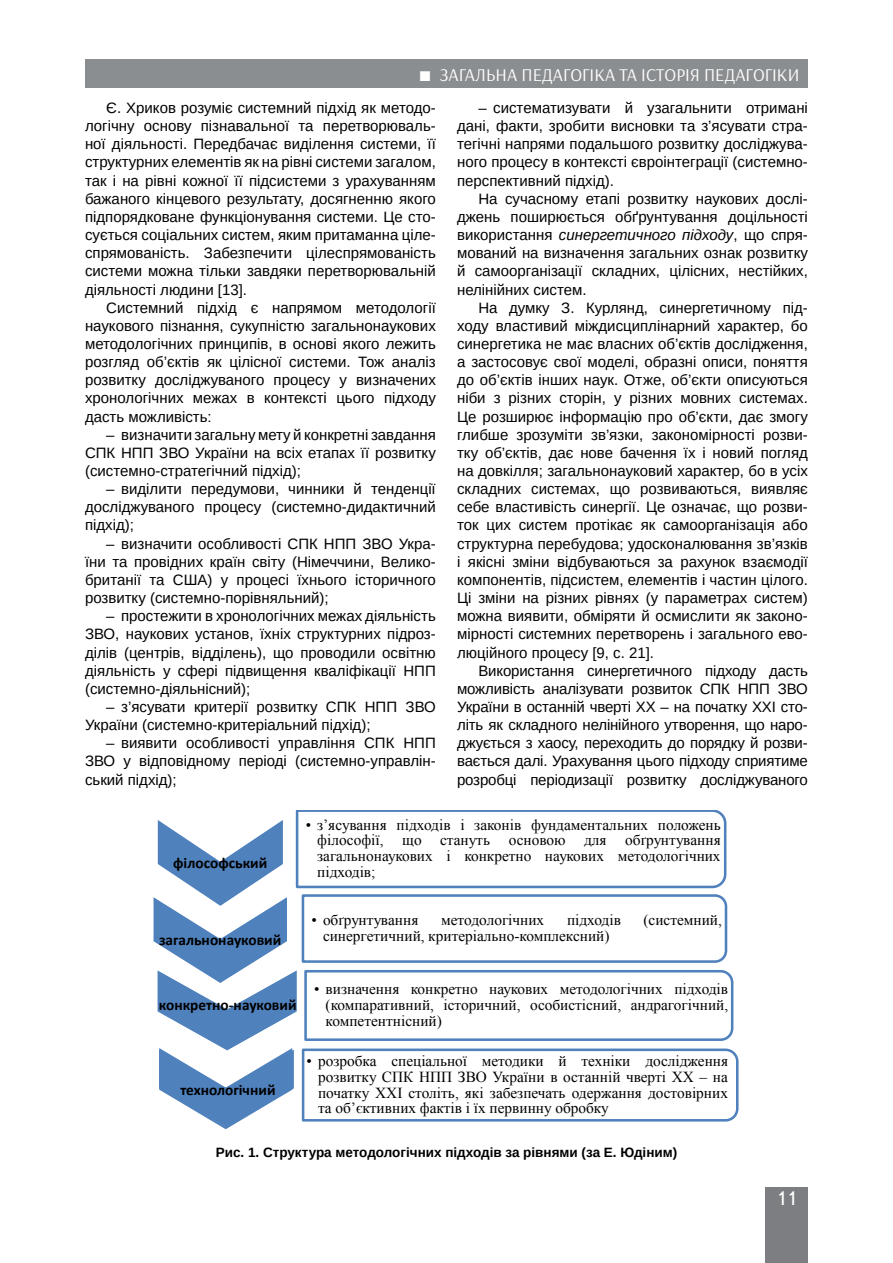
<style>
.page{position:relative;width:893px;height:1263px;background:#fff}
.page>*{position:absolute;margin:0;border:0;box-sizing:border-box;transform-origin:0 0}
.t1{font:19.5px "Ukrainian Text";color:#fff}
.t2{font:18px "Arsenal";color:#fff}
.t3{font:15.3px/15.8px "Times New Roman";color:#000;text-align:justify}
.t4{font:700 15.3px "Calibri";color:#000}
.t5{font:15px/18.1px "Arimo";color:#000;text-align:justify}
.t6{font:700 13.5px "Arimo";color:#000}
.s1{font-style:italic}
</style>
<div class="page">
<div style="left:85px;top:60px;width:723px;height:28px;background:#8b8e90"></div>
<div style="left:765px;top:1187px;width:43px;height:76px;background:#7d7e81"></div>
<svg style="left:153px;top:810px;width:586px;height:320px"></svg>
<p class="t2" style="left:440px;top:64px;width:361px">ЗАГАЛЬНА ПЕДАГОГІКА ТА ІСТОРІЯ ПЕДАГОГІКИ</p>
<p class="t5" style="left:85px;top:99px;width:352px;text-indent:21px">Є. Хриков розуміє системний підхід як методо&shy;логічну основу пізнавальної та перетворюваль&shy;ної діяльності. Передбачає виділення системи, її структурних елементів як на рівні системи загалом, так і на рівні кожної її підсистеми з урахуванням бажаного кінцевого результату, досягненню якого підпорядковане функціонування системи. Це сто&shy;сується соціальних систем, яким притаманна ціле&shy;спрямованість. Забезпечити цілеспрямованість системи можна тільки завдяки перетворювальній діяльності людини [13].</p>
<p class="t5" style="left:85px;top:298px;width:352px;text-indent:21px">Системний підхід є напрямом методології наукового пізнання, сукупністю загальнонаукових методологічних принципів, в основі якого лежить розгляд об’єктів як цілісної системи. Тож аналіз розвитку досліджуваного процесу у визначених хронологічних межах в контексті цього підходу дасть можливість:</p>
<p class="t5" style="left:85px;top:426px;width:352px;text-indent:21px">– визначити загальну мету й конкретні завдання СПК НПП ЗВО України на всіх етапах її розвитку (системно-стратегічний підхід);</p>
<p class="t5" style="left:85px;top:480px;width:352px;text-indent:21px">– виділити передумови, чинники й тенденції досліджуваного процесу (системно-дидактичний підхід);</p>
<p class="t5" style="left:85px;top:534px;width:352px;text-indent:21px">– визначити особливості СПК НПП ЗВО Укра&shy;їни та провідних країн світу (Німеччини, Велико&shy;британії та США) у процесі їхнього історичного розвитку (системно-порівняльний);</p>
<p class="t5" style="left:85px;top:607px;width:352px;text-indent:21px">– простежити в хронологічних межах діяльність ЗВО, наукових установ, їхніх структурних підроз&shy;ділів (центрів, відділень), що проводили освітню діяльність у сфері підвищення кваліфікації НПП (системно-діяльнісний);</p>
<p class="t5" style="left:85px;top:698px;width:352px;text-indent:21px">– з’ясувати критерії розвитку СПК НПП ЗВО<br>України (системно-критеріальний підхід);</p>
<p class="t5" style="left:85px;top:734px;width:352px;text-indent:21px">– виявити особливості управління СПК НПП ЗВО у відповідному періоді (системно-управлін&shy;ський підхід);</p>
<p class="t5" style="left:457px;top:99px;width:352px;text-indent:21px">– систематизувати й узагальнити отримані дані, факти, зробити висновки та з’ясувати стра&shy;тегічні напрями подальшого розвитку досліджува&shy;ного процесу в контексті євроінтеграції (системно&shy;перспективний підхід).</p>
<p class="t5" style="left:457px;top:190px;width:352px;text-indent:21px">На сучасному етапі розвитку наукових дослі&shy;джень поширюється обґрунтування доцільності використання <span class="s1">синергетичного підходу</span>, що спря&shy;мований на визначення загальних ознак розвитку й самоорганізації складних, цілісних, нестійких, нелінійних систем.</p>
<p class="t5" style="left:457px;top:298px;width:352px;text-indent:21px">На думку З. Курлянд, синергетичному під&shy;ходу властивий міждисциплінарний характер, бо синергетика не має власних об’єктів дослідження, а застосовує свої моделі, образні описи, поняття до об’єктів інших наук. Отже, об’єкти описуються ніби з різних сторін, у різних мовних системах.<br>Це розширює інформацію про об’єкти, дає змогу глибше зрозуміти зв’язки, закономірності розви&shy;тку об’єктів, дає нове бачення їх і новий погляд на довкілля; загальнонауковий характер, бо в усіх складних системах, що розвиваються, виявляє себе властивість синергії. Це означає, що розви&shy;ток цих систем протікає як самоорганізація або структурна перебудова; удосконалювання зв’язків і якісні зміни відбуваються за рахунок взаємодії компонентів, підсистем, елементів і частин цілого.<br>Ці зміни на різних рівнях (у параметрах систем) можна виявити, обміряти й осмислити як законо&shy;мірності системних перетворень і загального ево&shy;люційного процесу [9, c. 21].</p>
<p class="t5" style="left:457px;top:661px;width:352px;text-indent:21px">Використання синергетичного підходу дасть можливість аналізувати розвиток СПК НПП ЗВО України в останній чверті ХХ – на початку ХХІ сто&shy;літь як складного нелінійного утворення, що наро&shy;джується з хаосу, переходить до порядку й розви&shy;вається далі. Урахування цього підходу сприятиме розробці періодизації розвитку досліджуваного</p>
<p class="t4" style="left:173px;top:853px;width:96px">філософський</p>
<p class="t4" style="left:159px;top:930px;width:124px">загальнонауковий</p>
<p class="t3" style="left:317px;top:816px;width:405px;text-indent:-11px">• з’ясування підходів і законів фундаментальних положень філософії, що стануть основою для обґрунтування загальнонаукових і конкретно наукових методологічних підходів;</p>
<p class="t3" style="left:311px;top:912px;width:108px">• обґрунтування</p>
<p class="t3" style="left:441px;top:912px;width:104px">методологічних</p>
<p class="t3" style="left:567px;top:912px;width:55px">підходів</p>
<p class="t3" style="left:644px;top:912px;width:80px">(системний,</p>
<p class="t3" style="left:323px;top:928px;width:288px">синергетичний, критеріально-комплексний)</p>
<p class="t4" style="left:159px;top:995px;width:139px">конкретно-науковий</p>
<p class="t3" style="left:326px;top:981px;width:404px;text-indent:-11px">• визначення конкретно наукових методологічних підходів (компаративний, історичний, особистісний, андрагогічний, компетентнісний)</p>
<p class="t3" style="left:318px;top:1053px;width:412px;text-indent:-11px">• розробка спеціальної методики й техніки дослідження розвитку СПК НПП ЗВО України в останній чверті ХХ – на початку ХХІ століть, які забезпечать одержання достовірних та об’єктивних фактів і їх первинну обробку</p>
<p class="t6" style="left:216px;top:1143px;width:463px">Рис. 1. Структура методологічних підходів за рівнями (за Е. Юдіним)</p>
<p class="t4" style="left:180px;top:1080px;width:97px">технологічний</p>
<h1 class="t1" style="left:776px;top:1188px;width:22px">11</h1>
</div>
